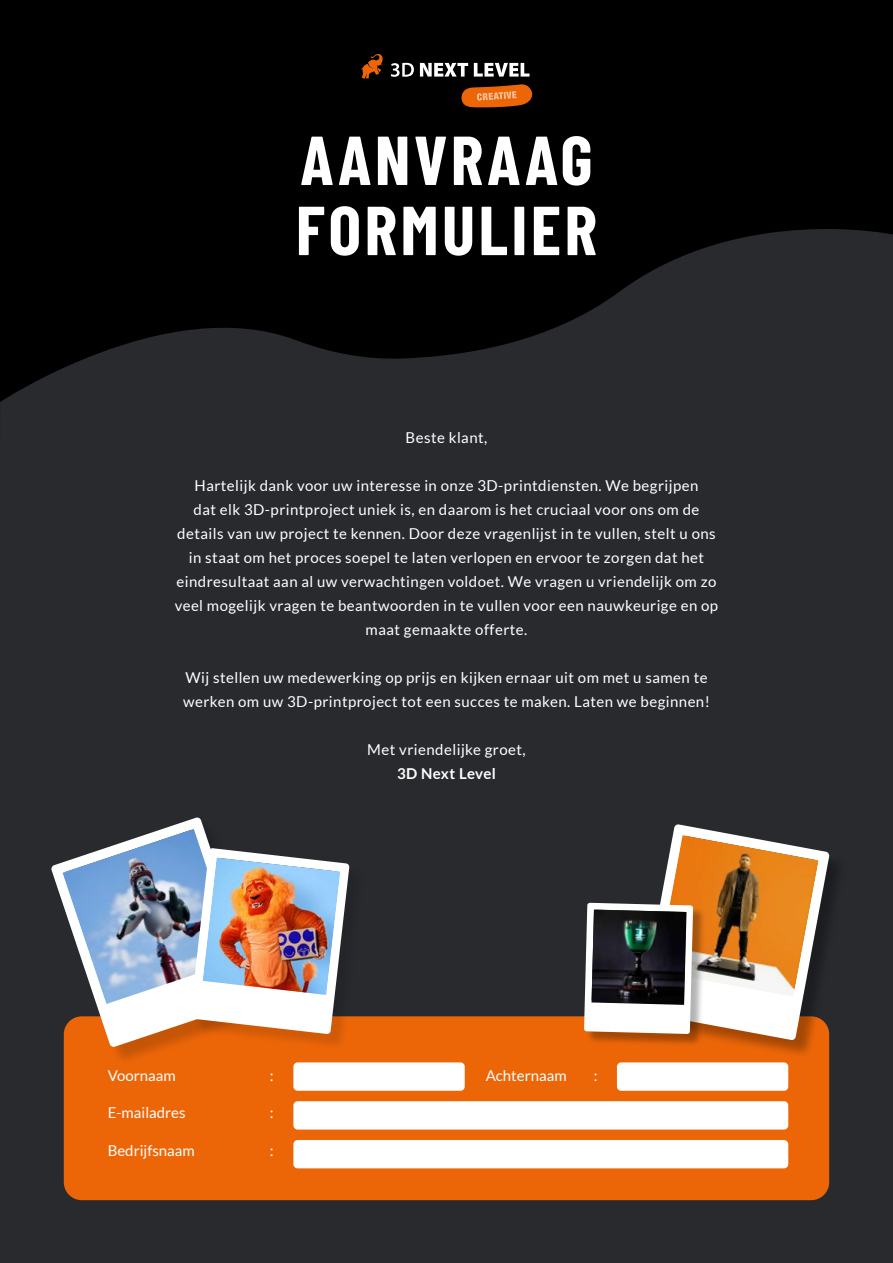
<style>
.page{position:relative;width:893px;height:1263px;background:#fff}
.page>*{position:absolute;margin:0;border:0;box-sizing:border-box;transform-origin:0 0}
.t1{font:700 69.15px/70.1px "Barlow Condensed";letter-spacing:.05em;color:#fff}
.t2{font:15px/24px "Lato";letter-spacing:.03em;color:#fff;text-align:center}
.t3{font:15px "Lato";color:#fff}
.t4{font:700 15px "Lato";letter-spacing:.02em;color:#fff}
</style>
<div class="page">
<div style="left:0;top:0;width:893px;height:884px;background:#000"></div>
<svg style="left:0;top:229px;width:893px;height:227px;fill:#282a2e"></svg>
<div style="left:0;top:456px;width:893px;height:807px;background:#282a2e"></div>
<div style="left:64px;top:1016px;width:765px;height:184px;background:#ec6608;border-radius:18px"></div>
<div style="left:293px;top:1062px;width:172px;height:29px;background:#fff;border-radius:4px"></div>
<div style="left:617px;top:1062px;width:171px;height:29px;background:#fff;border-radius:4px"></div>
<div style="left:293px;top:1101px;width:495px;height:28px;background:#fff;border-radius:4px"></div>
<div style="left:293px;top:1140px;width:495px;height:28px;background:#fff;border-radius:4px"></div>
<div style="left:643px;top:827px;width:205px;height:232px;background:#000;opacity:.3"></div>
<div style="left:585px;top:904px;width:120px;height:143px;background:#000;opacity:.3"></div>
<svg style="left:584px;top:824px;width:245px;height:216px"></svg>
<img style="left:591px;top:909px;width:95px;height:96px">
<div style="left:54px;top:820px;width:224px;height:245px;background:#000;opacity:.17"></div>
<svg style="left:51px;top:817px;width:209px;height:230px"></svg>
<div style="left:193px;top:851px;width:173px;height:199px;background:#000;opacity:.12"></div>
<svg style="left:64px;top:830px;width:285px;height:204px"></svg>
<img style="left:203px;top:857px;width:137px;height:138px">
<svg style="left:391px;top:63px;width:23px;height:14px"></svg>
<svg style="left:420px;top:63px;width:48px;height:14px"></svg>
<svg style="left:474px;top:63px;width:55px;height:14px"></svg>
<svg style="left:361px;top:54px;width:22px;height:25px"></svg>
<svg style="left:461px;top:84px;width:71px;height:23px"></svg>
<h1 class="t1" style="left:296px;top:126px;width:303px">AANVRAAG<br>FORMULIER</h1>
<p class="t2" style="left:406px;top:426px;width:83px">Beste klant,</p>
<p class="t2" style="left:175px;top:474px;width:545px">Hartelijk dank voor uw interesse in onze 3D-printdiensten. We begrijpen<br>dat elk 3D-printproject uniek is, en daarom is het cruciaal voor ons om de details van uw project te kennen. Door deze vragenlijst in te vullen, stelt u ons in staat om het proces soepel te laten verlopen en ervoor te zorgen dat het eindresultaat aan al uw verwachtingen voldoet. We vragen u vriendelijk om zo veel mogelijk vragen te beantwoorden in te vullen voor een nauwkeurige en op maat gemaakte offerte.</p>
<p class="t2" style="left:183px;top:666px;width:528px;text-align:left">Wij stellen uw medewerking op prijs en kijken ernaar uit om met u samen te werken om uw 3D-printproject tot een succes te maken. Laten we beginnen!</p>
<p class="t2" style="left:367px;top:738px;width:160px">Met vriendelijke groet,</p>
<p class="t4" style="left:397px;top:767px;width:100px">3D Next Level</p>
<p class="t3" style="left:108px;top:1069px;width:69px">Voornaam</p>
<p class="t2" style="left:270px;top:1064px;width:5px">:</p>
<p class="t3" style="left:486px;top:1069px;width:82px">Achternaam</p>
<p class="t2" style="left:594px;top:1064px;width:5px">:</p>
<p class="t3" style="left:108px;top:1106px;width:79px">E-mailadres</p>
<p class="t2" style="left:270px;top:1101px;width:5px">:</p>
<p class="t3" style="left:108px;top:1144px;width:89px">Bedrijfsnaam</p>
<p class="t2" style="left:270px;top:1139px;width:5px">:</p>
</div>
